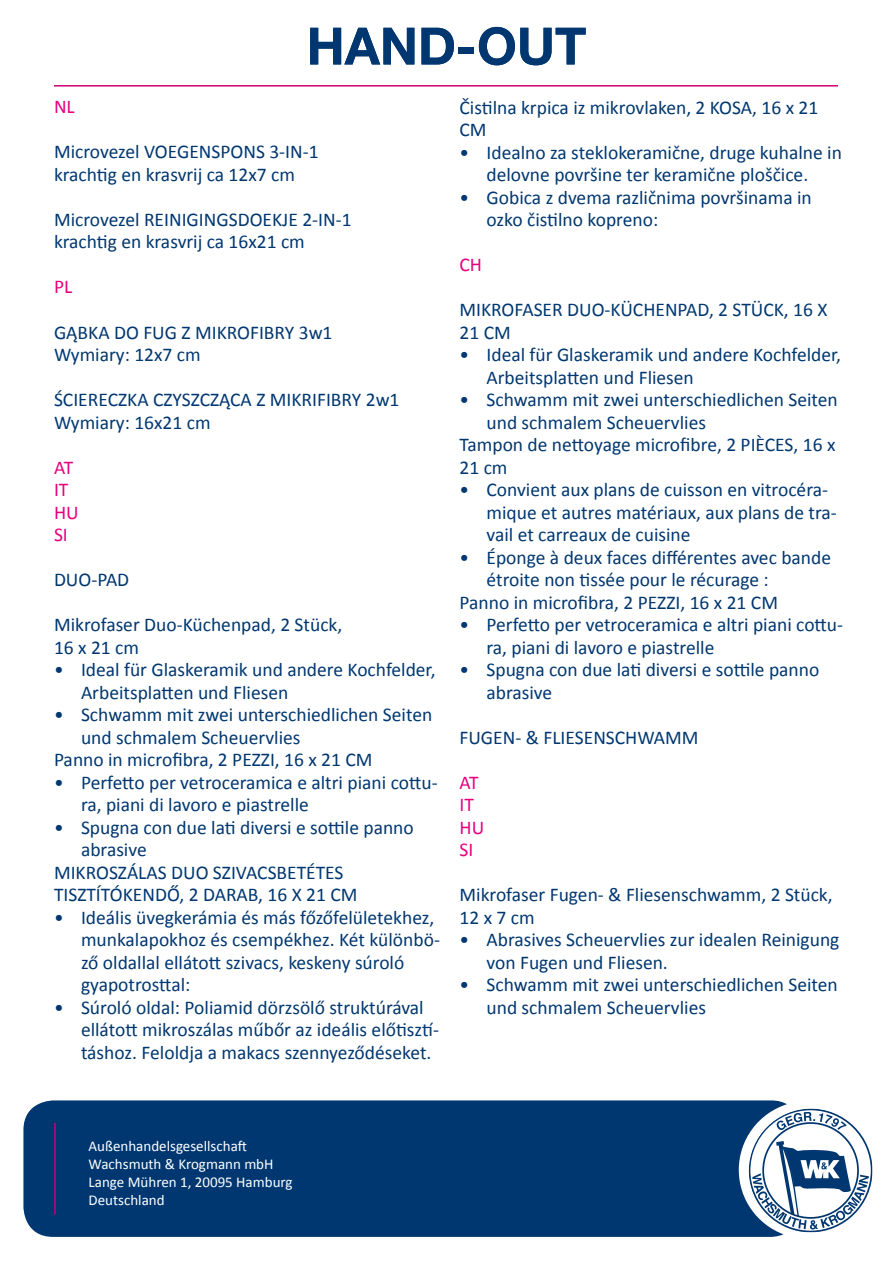
<style>
.page{position:relative;width:893px;height:1263px;background:#fff}
.page>*{position:absolute;margin:0;border:0;box-sizing:border-box;transform-origin:0 0}
.t1{font:700 51.3px "Helvetica Neue LT Std";color:#003770}
.t2{font:19.5px/22.5px "Calibri";color:#003770}
.t3{font:19.5px/22.5px "Calibri";color:#e6007d}
.t4{font:15px/18px "Calibri";color:#fff}
</style>
<div class="page">
<div style="left:23px;top:1100px;width:764px;height:137px;background:#003770"></div>
<hr style="left:54px;top:85px;width:784px;height:2px;background:#cf0076">
<hr style="left:54px;top:1123px;width:2px;height:91px;background:#cf0076">
<svg style="left:749px;top:1108px;width:123px;height:124px"></svg>
<h1 class="t1" style="left:307px;top:14px;width:281px">HAND-OUT</h1>
<p class="t3" style="left:54px;top:95px;width:22px">NL</p>
<p class="t2" style="left:54px;top:140px;width:266px">Microvezel VOEGENSPONS 3-IN-1 krachtig en krasvrij ca 12x7 cm</p>
<p class="t2" style="left:54px;top:208px;width:299px">Microvezel REINIGINGSDOEKJE 2-IN-1 krachtig en krasvrij ca 16x21 cm</p>
<p class="t3" style="left:54px;top:275px;width:20px">PL</p>
<p class="t2" style="left:54px;top:320px;width:280px">GĄBKA DO FUG Z MIKROFIBRY 3w1<br>Wymiary: 12x7 cm</p>
<p class="t2" style="left:54px;top:388px;width:347px">ŚCIERECZKA CZYSZCZĄCA Z MIKRIFIBRY 2w1<br>Wymiary: 16x21 cm</p>
<p class="t3" style="left:54px;top:455px;width:26px">AT<br>IT<br>HU<br>SI</p>
<p class="t2" style="left:54px;top:568px;width:77px">DUO-PAD</p>
<p class="t2" style="left:54px;top:613px;width:290px">Mikrofaser Duo-Küchenpad, 2 Stück,<br>16 x 21 cm</p>
<p class="t2" style="left:81px;top:658px;width:356px;text-indent:-27px">• Ideal für Glaskeramik und andere Kochfelder,<br>Arbeitsplatten und Fliesen</p>
<p class="t2" style="left:54px;top:703px;width:380px">• Schwamm mit zwei unterschiedlichen Seiten</p>
<p class="t2" style="left:81px;top:725px;width:221px">und schmalem Scheuervlies</p>
<p class="t2" style="left:54px;top:748px;width:320px">Panno in microfibra, 2 PEZZI, 16 x 21 CM</p>
<p class="t2" style="left:81px;top:770px;width:358px;text-indent:-27px">• Perfetto per vetroceramica e altri piani cottu&shy;ra, piani di lavoro e piastrelle</p>
<p class="t2" style="left:54px;top:815px;width:361px">• Spugna con due lati diversi e sottile panno</p>
<p class="t2" style="left:81px;top:838px;width:67px">abrasive</p>
<p class="t2" style="left:54px;top:860px;width:291px">MIKROSZÁLAS DUO SZIVACSBETÉTES</p>
<p class="t2" style="left:54px;top:883px;width:305px">TISZTÍTÓKENDŐ, 2 DARAB, 16 X 21 CM</p>
<p class="t2" style="left:81px;top:905px;width:360px;text-indent:-27px">• Ideális üvegkerámia és más főzőfelületekhez, munkalapokhoz és csempékhez. Két különbö&shy;ző oldallal ellátott szivacs, keskeny súroló gyapotrosttal:</p>
<p class="t2" style="left:81px;top:995px;width:359px;text-indent:-27px">• Súroló oldal: Poliamid dörzsölő struktúrával ellátott mikroszálas műbőr az ideális előtisztí&shy;táshoz. Feloldja a makacs szennyeződéseket.</p>
<p class="t2" style="left:459px;top:95px;width:360px">Čistilna krpica iz mikrovlaken, 2 KOSA, 16 x 21<br>CM</p>
<p class="t2" style="left:459px;top:140px;width:384px;text-align:center">• Idealno za steklokeramične, druge kuhalne in delovne površine ter keramične ploščice.</p>
<p class="t2" style="left:486px;top:185px;width:327px;text-indent:-27px">• Gobica z dvema različnima površinama in ozko čistilno kopreno:</p>
<p class="t3" style="left:459px;top:253px;width:24px">CH</p>
<p class="t2" style="left:459px;top:298px;width:369px">MIKROFASER DUO-KÜCHENPAD, 2 STÜCK, 16 X<br>21 CM</p>
<p class="t2" style="left:486px;top:343px;width:356px;text-indent:-27px">• Ideal für Glaskeramik und andere Kochfelder,<br>Arbeitsplatten und Fliesen</p>
<p class="t2" style="left:459px;top:388px;width:380px">• Schwamm mit zwei unterschiedlichen Seiten</p>
<p class="t2" style="left:486px;top:410px;width:221px">und schmalem Scheuervlies</p>
<p class="t2" style="left:459px;top:433px;width:377px">Tampon de nettoyage microfibre, 2 PIÈCES, 16 x</p>
<p class="t2" style="left:459px;top:455px;width:50px">21 cm</p>
<p class="t2" style="left:486px;top:478px;width:352px;text-indent:-27px">• Convient aux plans de cuisson en vitrocéra&shy;mique et autres matériaux, aux plans de tra&shy;vail et carreaux de cuisine</p>
<p class="t2" style="left:459px;top:545px;width:373px">• Éponge à deux faces différentes avec bande</p>
<p class="t2" style="left:486px;top:568px;width:284px">étroite non tissée pour le récurage :</p>
<p class="t2" style="left:459px;top:590px;width:320px">Panno in microfibra, 2 PEZZI, 16 x 21 CM</p>
<p class="t2" style="left:486px;top:613px;width:358px;text-indent:-27px">• Perfetto per vetroceramica e altri piani cottu&shy;ra, piani di lavoro e piastrelle</p>
<p class="t2" style="left:486px;top:658px;width:334px;text-indent:-27px">• Spugna con due lati diversi e sottile panno abrasive</p>
<p class="t2" style="left:459px;top:725px;width:241px">FUGEN- &amp; FLIESENSCHWAMM</p>
<p class="t3" style="left:459px;top:770px;width:26px">AT<br>IT<br>HU<br>SI</p>
<p class="t2" style="left:459px;top:883px;width:375px">Mikrofaser Fugen- &amp; Fliesenschwamm, 2 Stück,<br>12 x 7 cm</p>
<p class="t2" style="left:486px;top:928px;width:354px;text-indent:-27px">• Abrasives Scheuervlies zur idealen Reinigung von Fugen und Fliesen.</p>
<p class="t2" style="left:486px;top:973px;width:353px;text-indent:-27px">• Schwamm mit zwei unterschiedlichen Seiten und schmalem Scheuervlies</p>
<p class="t4" style="left:89px;top:1137px;width:206px">Außenhandelsgesellschaft<br>Wachsmuth &amp; Krogmann mbH<br>Lange Mühren 1, 20095 Hamburg<br>Deutschland</p>
</div>
